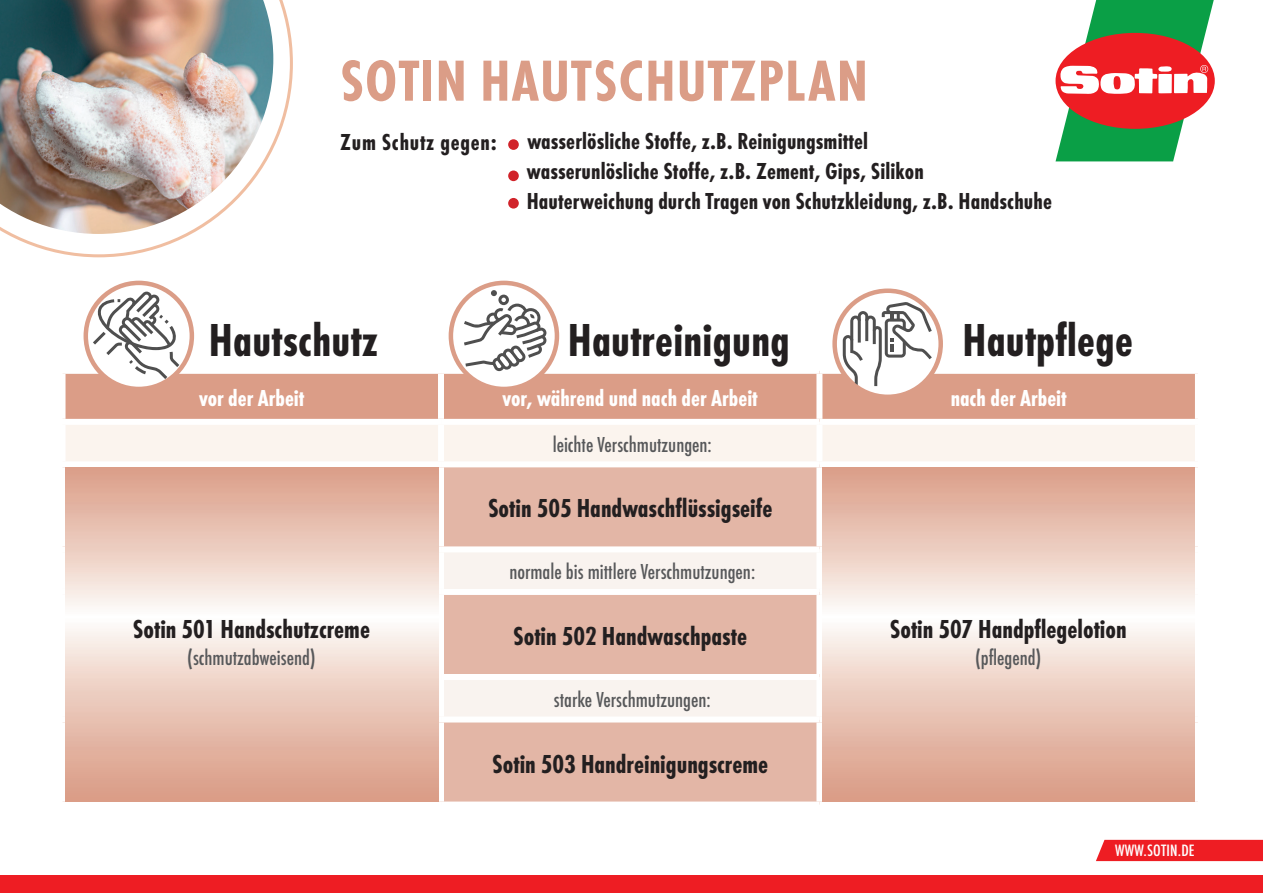
<style>
.page{position:relative;width:1263px;height:893px;background:#fff}
.page>*{position:absolute;margin:0;border:0;box-sizing:border-box;transform-origin:0 0}
.t1{font:700 condensed 60px "Futura T";letter-spacing:.02em;color:#db9d87}
.t2{font:700 condensed 48px "Futura T";letter-spacing:.005em;color:#231f20}
.t3{font:700 condensed 27px "Futura T";color:#231f20}
.t4{font:700 condensed 24px/30px "Futura T";letter-spacing:.005em;color:#231f20}
.t5{font:700 condensed 24px "Futura T";color:#fff}
.t6{font:700 condensed 24px "Futura T";letter-spacing:.03em;color:#231f20}
.t7{font:500 condensed 22.5px "Futura T";color:#57585a}
.t8{font:500 condensed 17.1px "Futura T";letter-spacing:.01em;color:#fff;scale:1.05 1}
</style>
<div class="page">
<svg style="left:1055px;top:0;width:160px;height:162px"></svg>
<div style="left:508px;top:139px;width:11px;height:11px;background:#d1232a;border-radius:50%"></div>
<div style="left:508px;top:171px;width:11px;height:10px;background:#d1232a;border-radius:50%"></div>
<div style="left:508px;top:198px;width:11px;height:11px;background:#d1232a;border-radius:50%"></div>
<img style="left:0;top:0;width:293px;height:257px">
<div style="left:66px;top:374px;width:1129px;height:45px;background:#db9d87"></div>
<div style="left:66px;top:425px;width:1129px;height:36px;background:#fbf4ee"></div>
<div style="left:66px;top:467px;width:1129px;height:334px;background:#e3b6a6"></div>
<svg style="left:444px;top:552px;width:372px;height:164px;fill:#e3b6a6"></svg>
<div style="left:441px;top:546px;width:378px;height:6px;background:#fff"></div>
<div style="left:819px;top:546px;width:382px;height:6px;background:#fff"></div>
<svg style="left:438px;top:589px;width:3px;height:6px"></svg>
<div style="left:441px;top:589px;width:378px;height:6px;background:#fff"></div>
<div style="left:819px;top:589px;width:382px;height:6px;background:#fff"></div>
<svg style="left:438px;top:674px;width:3px;height:6px"></svg>
<div style="left:441px;top:674px;width:378px;height:6px;background:#fff"></div>
<div style="left:819px;top:674px;width:382px;height:6px;background:#fff"></div>
<svg style="left:438px;top:716px;width:3px;height:6px"></svg>
<div style="left:441px;top:716px;width:378px;height:6px;background:#fff"></div>
<div style="left:819px;top:716px;width:382px;height:6px;background:#fff"></div>
<div style="left:438px;top:374px;width:6px;height:45px;background:#fff"></div>
<div style="left:816px;top:374px;width:6px;height:45px;background:#fff"></div>
<div style="left:438px;top:425px;width:6px;height:36px;background:#fff"></div>
<div style="left:816px;top:425px;width:6px;height:36px;background:#fff"></div>
<div style="left:438px;top:467px;width:6px;height:79px;background:#fff"></div>
<div style="left:816px;top:467px;width:6px;height:79px;background:#fff"></div>
<div style="left:438px;top:552px;width:6px;height:37px;background:#fff"></div>
<div style="left:816px;top:552px;width:6px;height:37px;background:#fff"></div>
<div style="left:438px;top:595px;width:6px;height:79px;background:#fff"></div>
<div style="left:816px;top:595px;width:6px;height:79px;background:#fff"></div>
<div style="left:438px;top:680px;width:6px;height:36px;background:#fff"></div>
<div style="left:816px;top:680px;width:6px;height:36px;background:#fff"></div>
<div style="left:438px;top:722px;width:6px;height:79px;background:#fff"></div>
<div style="left:816px;top:722px;width:6px;height:79px;background:#fff"></div>
<svg style="left:86px;top:283px;width:106px;height:106px"></svg>
<div style="left:84px;top:281px;width:110px;height:110px;border:4px solid #db9d87;border-radius:50%"></div>
<svg style="left:451px;top:283px;width:106px;height:106px"></svg>
<div style="left:449px;top:281px;width:110px;height:110px;border:4px solid #db9d87;border-radius:50%"></div>
<svg style="left:464px;top:290px;width:82px;height:81px"></svg>
<svg style="left:93px;top:292px;width:86px;height:87px"></svg>
<svg style="left:835px;top:291px;width:106px;height:106px"></svg>
<div style="left:832px;top:288px;width:111px;height:111px;border:4px solid #db9d87;border-radius:50%"></div>
<svg style="left:843px;top:302px;width:89px;height:84px"></svg>
<div style="left:0;top:876px;width:1263px;height:17px;background:#ee1d23"></div>
<div style="left:1096px;top:840px;width:167px;height:21px;background:#ee1d23"></div>
<svg style="left:65px;top:468px;width:373px;height:334px;background:#eac9bc"></svg>
<svg style="left:822px;top:468px;width:373px;height:334px;background:#eac9bc"></svg>
<h1 class="t1" style="left:340px;top:46px;width:529px">SOTIN HAUTSCHUTZPLAN</h1>
<p class="t4" style="left:527px;top:126px;width:527px">wasserlösliche Stoffe, z.B. Reinigungsmittel<br>wasserunlösliche Stoffe, z.B. Zement, Gips, Silikon<br>Hauterweichung durch Tragen von Schutzkleidung, z.B. Handschuhe</p>
<p class="t6" style="left:340px;top:128px;width:158px">Zum Schutz gegen:</p>
<h2 class="t2" style="left:209px;top:312px;width:171px">Hautschutz</h2>
<h2 class="t2" style="left:568px;top:312px;width:223px">Hautreinigung</h2>
<h2 class="t2" style="left:962px;top:312px;width:172px">Hautpflege</h2>
<p class="t5" style="left:199px;top:384px;width:107px">vor der Arbeit</p>
<p class="t5" style="left:503px;top:384px;width:257px">vor, während und nach der Arbeit</p>
<p class="t5" style="left:951px;top:384px;width:118px">nach der Arbeit</p>
<p class="t7" style="left:553px;top:431px;width:161px">leichte Verschmutzungen:</p>
<p class="t3" style="left:133px;top:613px;width:239px">Sotin 501 Handschutzcreme</p>
<p class="t7" style="left:187px;top:644px;width:130px">(schmutzabweisend)</p>
<p class="t3" style="left:488px;top:493px;width:286px">Sotin 505 Handwaschflüssigseife</p>
<p class="t7" style="left:509px;top:559px;width:247px">normale bis mittlere Verschmutzungen:</p>
<p class="t3" style="left:513px;top:620px;width:236px">Sotin 502 Handwaschpaste</p>
<p class="t7" style="left:554px;top:686px;width:158px">starke Verschmutzungen:</p>
<p class="t3" style="left:492px;top:748px;width:277px">Sotin 503 Handreinigungscreme</p>
<p class="t3" style="left:890px;top:613px;width:238px">Sotin 507 Handpflegelotion</p>
<p class="t7" style="left:975px;top:644px;width:68px">(pflegend)</p>
<p class="t8" style="left:1115px;top:840px;width:77px">WWW.SOTIN.DE</p>
</div>
